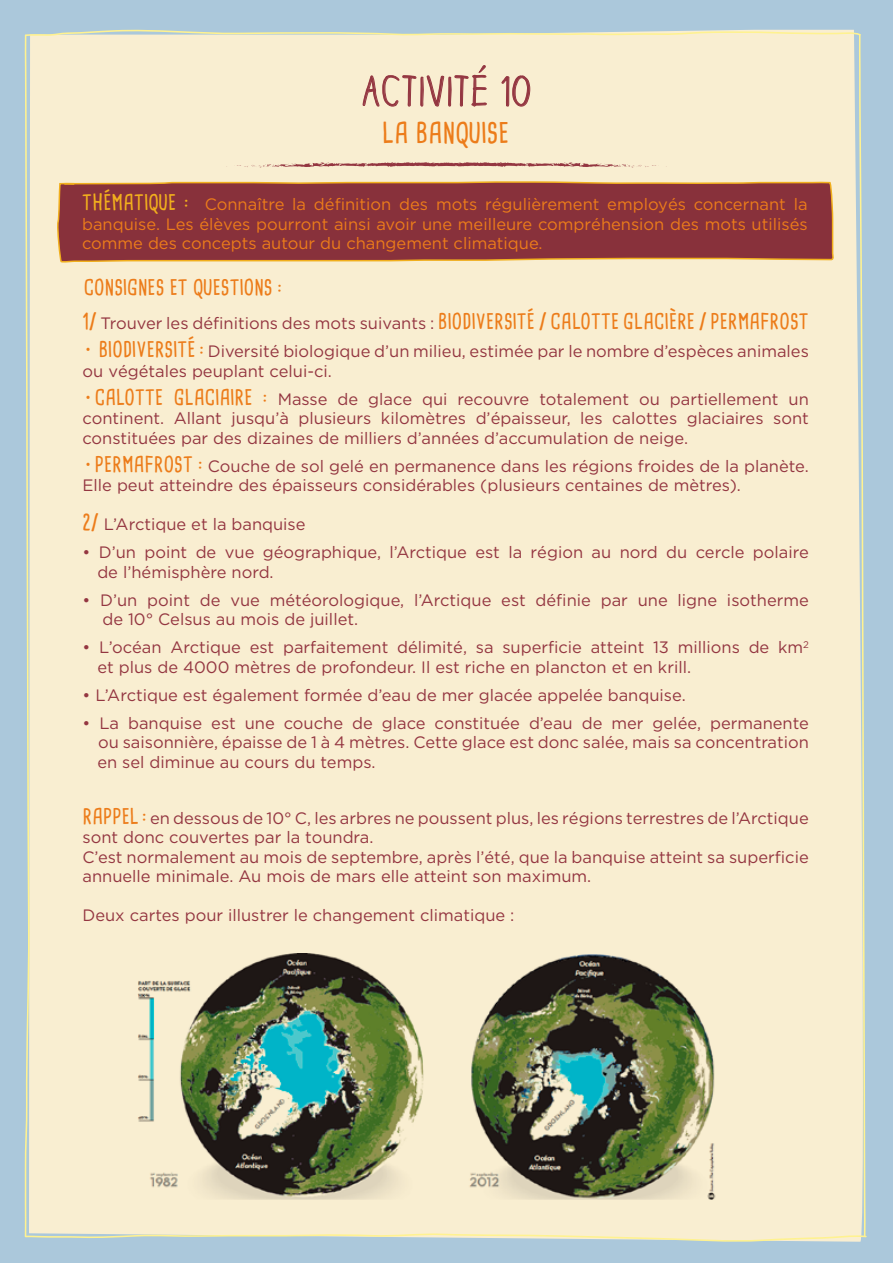
<style>
.page{position:relative;width:893px;height:1263px;background:#abc8db}
.page>*{position:absolute;margin:0;border:0;box-sizing:border-box;transform-origin:0 0}
.t1{font:39.9px "DINSKICASUALCONDENSED";color:#943641}
.t2{font:700 27.75px "Cardenio Modern";color:#ec7c1a}
.t3{font:700 21px "Cardenio Modern";color:#ec7c1a}
.t4{font:16.5px/19.5px "Gotham";color:#943641}
.t5{font:16.5px/19.5px "Gotham";color:#ec7c1a;text-align:justify}
.s1{font-family:"Cardenio Modern";font-weight:700;font-size:21px;color:#f1af1d}
.s2{font-family:"Gotham";font-weight:400;font-size:16.5px;color:#943641}
.s3{font-family:"Cardenio Modern";font-weight:700;font-size:21px;color:#ec7c1a}
</style>
<div class="page">
<div style="left:24px;top:29px;width:843px;height:1213px;background:#f9eed1"></div>
<svg style="left:57px;top:181px;width:777px;height:82px;background:#913e40"></svg>
<img style="left:128px;top:954px;width:594px;height:246px">
<h1 class="t1" style="left:361px;top:72px;width:172px">ActivitE 10</h1>
<h2 class="t2" style="left:382px;top:114px;width:129px">LA BANQUISE</h2>
<p class="t5" style="left:82px;top:194px;width:727px"><span class="s1">THÉMATIQUE :</span> Connaître la définition des mots régulièrement employés concernant la banquise. Les élèves pourront ainsi avoir une meilleure compréhension des mots utilisés comme des concepts autour du changement climatique.</p>
<p class="t3" style="left:84px;top:274px;width:200px">CONSIGNES ET QUESTIONS :</p>
<p class="t3" style="left:83px;top:307px;width:728px">1/ <span class="s2">Trouver les définitions des mots suivants :</span> BIODIVERSITÉ / CALOTTE GLACIÈRE / PERMAFROST</p>
<p class="t4" style="left:83px;top:341px;width:728px"><span class="s3">• BIODIVERSITÉ :</span> Diversité biologique d’un milieu, estimée par le nombre d’espèces animales ou végétales peuplant celui-ci.</p>
<p class="t4" style="left:82px;top:389px;width:728px;text-align:justify"><span class="s3">•CALOTTE GLACIAIRE :</span> Masse de glace qui recouvre totalement ou partiellement un continent. Allant jusqu’à plusieurs kilomètres d’épaisseur, les calottes glaciaires sont constituées par des dizaines de milliers d’années d’accumulation de neige.</p>
<p class="t4" style="left:83px;top:456px;width:728px"><span class="s3">•PERMAFROST :</span> Couche de sol gelé en permanence dans les régions froides de la planète.<br>Elle peut atteindre des épaisseurs considérables (plusieurs centaines de mètres).</p>
<p class="t4" style="left:83px;top:514px;width:225px"><span class="s3">2/</span> L’Arctique et la banquise</p>
<p class="t4" style="left:97px;top:542px;width:713px;text-indent:-15px">• D’un point de vue géographique, l’Arctique est la région au nord du cercle polaire de l’hémisphère nord.</p>
<p class="t4" style="left:102px;top:590px;width:708px;text-indent:-20px">• D’un point de vue météorologique, l’Arctique est définie par une ligne isotherme de 10° Celsus au mois de juillet.</p>
<p class="t4" style="left:97px;top:637px;width:713px;text-indent:-15px">• L’océan Arctique est parfaitement délimité, sa superficie atteint 13 millions de km<sup>2 </sup>et plus de 4000 mètres de profondeur. Il est riche en plancton et en krill.</p>
<p class="t4" style="left:83px;top:685px;width:605px">• L’Arctique est également formée d’eau de mer glacée appelée banquise.</p>
<p class="t4" style="left:97px;top:713px;width:713px;text-align:justify;text-indent:-15px">• La banquise est une couche de glace constituée d’eau de mer gelée, permanente ou saisonnière, épaisse de 1 à 4 mètres. Cette glace est donc salée, mais sa concentration en sel diminue au cours du temps.</p>
<p class="t4" style="left:82px;top:808px;width:728px"><span class="s3">RAPPEL :</span> en dessous de 10° C, les arbres ne poussent plus, les régions terrestres de l’Arctique sont donc couvertes par la toundra.<br>C’est normalement au mois de septembre, après l’été, que la banquise atteint sa superficie annuelle minimale. Au mois de mars elle atteint son maximum.</p>
<p class="t4" style="left:82px;top:905px;width:433px">Deux cartes pour illustrer le changement climatique :</p>
</div>
